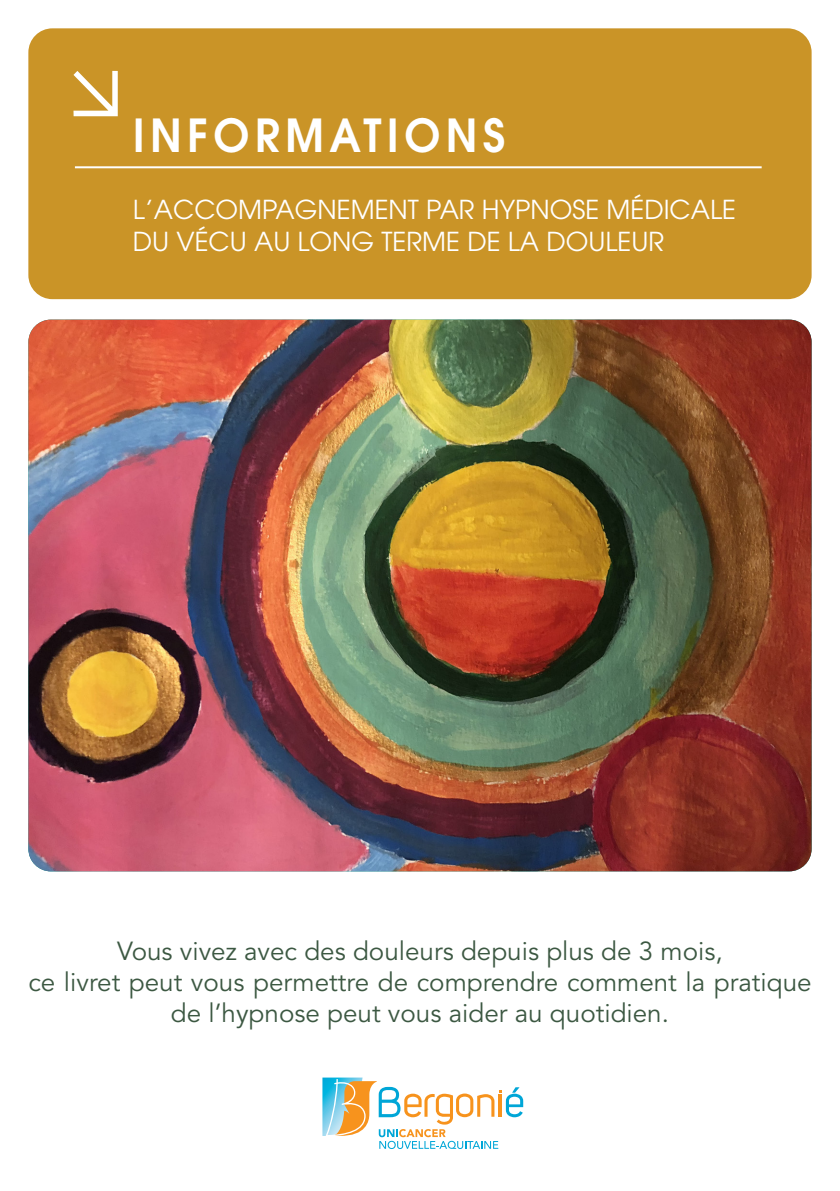
<style>
.page{position:relative;width:840px;height:1191px;background:#fff}
.page>*{position:absolute;margin:0;border:0;box-sizing:border-box;transform-origin:0 0}
.t1{font:600 45.4px "Avant Garde CE";letter-spacing:.13em;color:#fff;scale:.94 1}
.t2{font:26px/31.2px "Avenir";color:#3c5842;text-align:center}
.t3{font:26px "Avant Garde CE";color:#fff}
</style>
<div class="page">
<img style="left:28px;top:319px;width:783px;height:552px">
<div style="left:28px;top:28px;width:783px;height:271px;background:#ca9427;border-radius:24px"></div>
<svg style="left:73px;top:71px;width:45px;height:45px"></svg>
<svg style="left:322px;top:1077px;width:201px;height:72px"></svg>
<hr style="left:75px;top:166px;width:686px;height:2px;background:#fff">
<p class="t1" style="left:133px;top:105px;width:397px">INFORMATIONS</p>
<p class="t3" style="left:133px;top:194px;width:604px">L’ACCOMPAGNEMENT PAR HYPNOSE MÉDICALE</p>
<p class="t3" style="left:133px;top:226px;width:532px">DU VÉCU AU LONG TERME DE LA DOULEUR</p>
<p class="t2" style="left:117px;top:935px;width:606px">Vous vivez avec des douleurs depuis plus de 3 mois,</p>
<p class="t2" style="left:28px;top:967px;width:784px">ce livret peut vous permettre de comprendre comment la pratique de l’hypnose peut vous aider au quotidien.</p>
</div>
